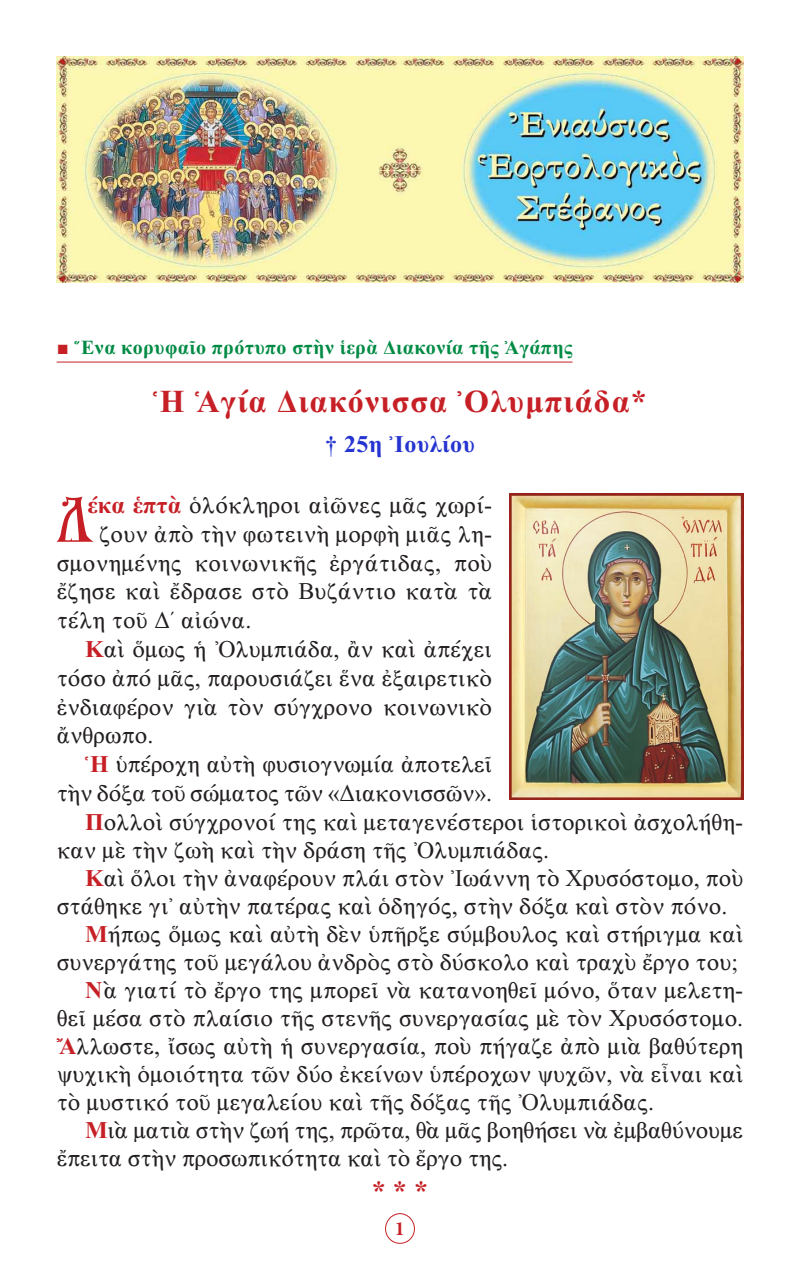
<style>
.page{position:relative;width:800px;height:1270px;background:#fff}
.page>*{position:absolute;margin:0;border:0;box-sizing:border-box;transform-origin:0 0}
.t1{font:65px "BYZIMAK";color:#c62026}
.t2{font:32px "CTOS New Times Bold Test 1";letter-spacing:.04em;color:#c62026}
.Asteriskoi{font:28px "CTOS New Times Bold Test 1";color:#c62026}
.t3{font:24px/28px "CTOS New Times Roman Test 1";color:#231f20;text-align:justify}
.t4{font:24px "CTOS New Times Bold Test 1";letter-spacing:.02em;color:#2534d0}
.t5{font:20px "CTOS New Times Bold Test 1";letter-spacing:.02em;color:#008b44}
.t6{font:700 20px "Minion Pro";color:#c62026}
.s1{font-family:"CTOS New Times Roman Test 1";color:#c62026}
.s2{font-family:"CTOS New Times Bold Test 1";color:#c62026}
</style>
<div class="page">
<div style="left:385px;top:1213px;width:30px;height:31px;border:1px solid #c62026;border-radius:50%"></div>
<img style="left:57px;top:57px;width:686px;height:226px">
<hr style="left:57px;top:362px;width:516px;height:1px;background:#c62026">
<img style="left:509px;top:493px;width:234px;height:307px">
<p class="t5" style="left:57px;top:336px;width:517px"><span class="s1">■</span> Ἕνα κορυφαῖο πρότυπο στὴν ἱερὰ Διακονία τῆς Ἀγάπης</p>
<p class="t2" style="left:153px;top:384px;width:495px">Ἡ Ἁγία Διακόνισσα Ὀλυμπιάδα*</p>
<p class="t4" style="left:325px;top:431px;width:151px">† 25η Ἰουλίου</p>
<p class="t1" style="left:55px;top:480px;width:42px">Δ</p>
<p class="t3" style="left:87px;top:491px;width:406px"><span class="s2">έκα ἑπτὰ</span> ὁλόκληροι αἰῶνες μᾶς χωρί-</p>
<p class="t3" style="left:57px;top:519px;width:437px;line-height:28.8px;text-indent:43px">ζουν ἀπὸ τὴν φωτεινὴ μορφὴ μιᾶς λη&shy;σμονημένης κοινωνικῆς ἐργάτιδας, ποὺ ἔζησε καὶ ἔδρασε στὸ Βυζάντιο κατὰ τὰ τέλη τοῦ Δ΄ αἰώνα.</p>
<p class="t3" style="left:57px;top:635px;width:437px;line-height:28.8px;text-indent:28px"><span class="s2">Κ</span>αὶ ὅμως ἡ Ὀλυμπιάδα, ἂν καὶ ἀπέχει τόσο ἀπό μᾶς, παρουσιάζει ἕνα ἐξαιρετικὸ ἐνδιαφέρον γιὰ τὸν σύγχρονο κοινωνικὸ ἄνθρωπο.</p>
<p class="t3" style="left:57px;top:750px;width:437px;line-height:28.8px;text-align:right"><span class="s2">Ἡ</span> ὑπέροχη αὐτὴ φυσιογνωμία ἀποτελεῖ τὴν δόξα τοῦ σώματος τῶν «Διακονισσῶν».</p>
<p class="t3" style="left:57px;top:808px;width:688px;text-indent:28px"><span class="s2">Π</span>ολλοὶ σύγχρονοί της καὶ μεταγενέστεροι ἱστορικοὶ ἀσχολήθη&shy;καν μὲ τὴν ζωὴ καὶ τὴν δράση τῆς Ὀλυμπιάδας.</p>
<p class="t3" style="left:57px;top:864px;width:688px;text-indent:28px"><span class="s2">Κ</span>αὶ ὅλοι τὴν ἀναφέρουν πλάι στὸν Ἰωάννη τὸ Χρυσόστομο, ποὺ στάθηκε γι᾿ αὐτὴν πατέρας καὶ ὁδηγός, στὴν δόξα καὶ στὸν πόνο.</p>
<p class="t3" style="left:57px;top:920px;width:688px;text-align:right"><span class="s2">Μ</span>ήπως ὅμως καὶ αὐτὴ δὲν ὑπῆρξε σύμβουλος καὶ στήριγμα καὶ συνεργάτης τοῦ μεγάλου ἀνδρὸς στὸ δύσκολο καὶ τραχὺ ἔργο του;</p>
<p class="t3" style="left:57px;top:976px;width:688px;text-indent:28px"><span class="s2">Ν</span>ὰ γιατί τὸ ἔργο της μπορεῖ νὰ κατανοηθεῖ μόνο, ὅταν μελετη&shy;θεῖ μέσα στὸ πλαίσιο τῆς στενῆς συνεργασίας μὲ τὸν Χρυσόστομο.<br><span class="s2">Ἄ</span>λλωστε, ἴσως αὐτὴ ἡ συνεργασία, ποὺ πήγαζε ἀπὸ μιὰ βαθύτερη ψυχικὴ ὁμοιότητα τῶν δύο ἐκείνων ὑπέροχων ψυχῶν, νὰ εἶναι καὶ τὸ μυστικό τοῦ μεγαλείου καὶ τῆς δόξας τῆς Ὀλυμπιάδας.</p>
<p class="t3" style="left:57px;top:1116px;width:688px;text-indent:28px"><span class="s2">Μ</span>ιὰ ματιὰ στὴν ζωή της, πρῶτα, θὰ μᾶς βοηθήσει νὰ ἐμβαθύνουμε ἔπειτα στὴν προσωπικότητα καὶ τὸ ἔργο της.</p>
<p class="Asteriskoi" style="left:372px;top:1175px;width:57px">* * *</p>
<p class="t6" style="left:395px;top:1215px;width:11px">1</p>
</div>
